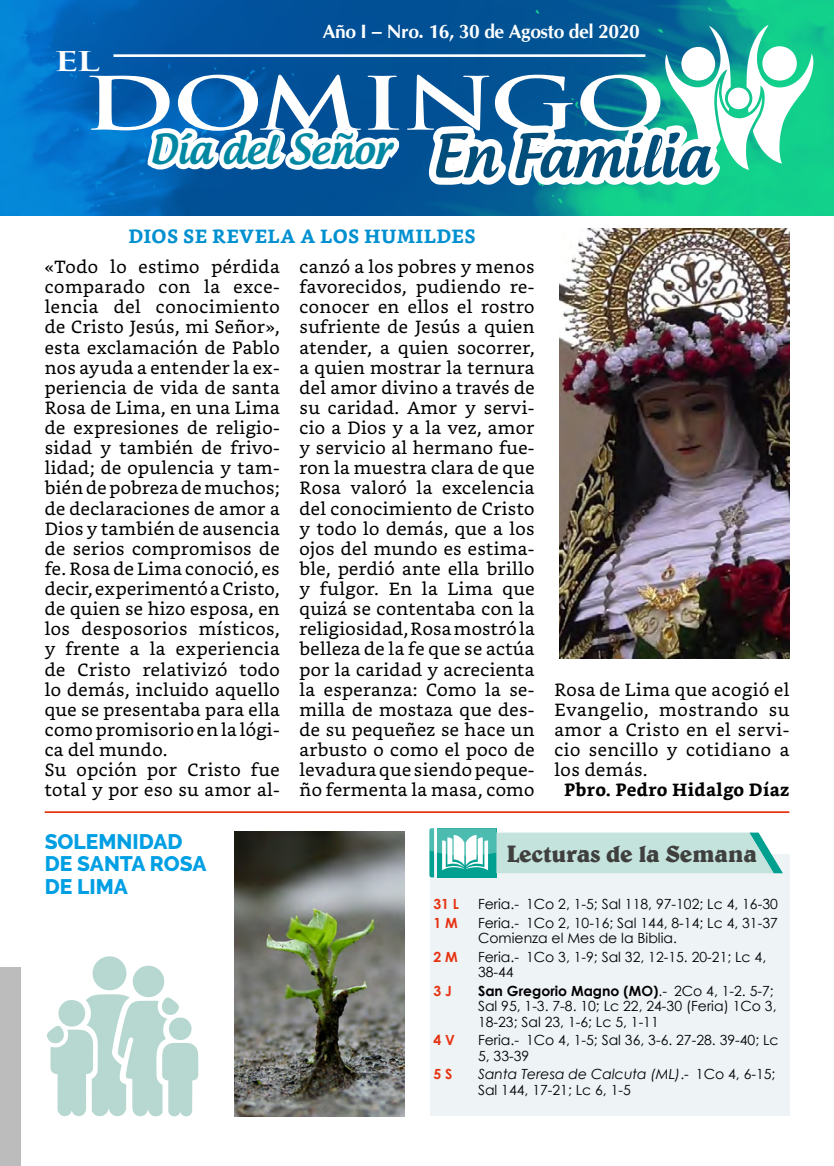
<style>
.page{position:relative;width:834px;height:1166px;background:#fff}
.page>*{position:absolute;margin:0;border:0;box-sizing:border-box;transform-origin:0 0}
.t1{font:700 71.58px "Trajan Pro";letter-spacing:-.025em;color:#fff;scale:1.37 1}
.t2{font:500 39.38px "Androgyne";color:#0088a3}
.t3{font:700 26.6px "Trajan Pro";color:#fff;scale:1.52 1}
.t4{font:700 23.8px "Belwe BT";letter-spacing:-.02em;color:#3f3f3e}
.t5{font:800 21px/22.8px "Raleway";color:#009fe3}
.t6{font:700 19.25px "CG Omega";letter-spacing:-.02em;color:#fff}
.t7{font:700 19.25px "Bookerly";letter-spacing:.02em;color:#0090d0}
.t8{font:17.68px/20.1px "Bookerly";letter-spacing:.02em;color:#000;text-align:justify}
.t9{font:700 17.68px "Bookerly";letter-spacing:.02em;color:#000}
.t10{font:14px/15.8px "Century Gothic";color:#000}
.t11{font:700 14px "Century Gothic";color:#e63312}
.s1{font-size:57.05px;color:#004e79}
.s2{font-weight:700}
.s3{font-style:italic}
</style>
<div class="page">
<img style="left:0;top:0;width:833px;height:216px">
<hr style="left:113px;top:54px;width:532px;height:3px;background:#fff">
<svg style="left:143px;top:0;width:261px;height:216px;background:#286eac"></svg>
<svg style="left:418px;top:25px;width:395px;height:245px"></svg>
<div style="left:430px;top:854px;width:359px;height:262px;background:#eef3f6"></div>
<svg style="left:429px;top:828px;width:353px;height:49px"></svg>
<hr style="left:45px;top:811px;width:744px;height:2px;background:#e63312">
<div style="left:92px;top:956px;width:34px;height:34px;background:#b7d7d1;border-radius:50%"></div>
<div style="left:132px;top:965px;width:32px;height:32px;background:#b7d7d1;border-radius:50%"></div>
<svg style="left:47px;top:994px;width:152px;height:123px"></svg>
<img style="left:235px;top:831px;width:169px;height:285px">
<img style="left:559px;top:228px;width:230px;height:430px">
<div style="left:0;top:967px;width:21px;height:199px;background:#bcbcbc"></div>
<h3 class="t3" style="left:53px;top:44px;width:32px">EL</h3>
<p class="t6" style="left:322px;top:19px;width:318px">Año I – Nro. 16, 30 de Agosto del 2020</p>
<h1 class="t1" style="left:83px;top:59px;width:426px">DOMINGO</h1>
<h2 class="t2" style="left:150px;top:124px;width:561px">Día del Señor <span class="s1">En Familia</span></h2>
<p class="t7" style="left:128px;top:225px;width:349px">DIOS SE REVELA A LOS HUMILDES</p>
<p class="t8" style="left:45px;top:257px;width:236px;text-align:left">«Todo lo estimo pérdida comparado con la exce&shy;lencia del conocimiento de Cristo Jesús, mi Señor», esta exclamación de Pablo nos ayuda a entender la ex&shy;periencia de vida de santa<br>Rosa de Lima, en una Lima de expresiones de religio&shy;sidad y también de frivo&shy;lidad; de opulencia y tam&shy;bién de pobreza de muchos; de declaraciones de amor a<br>Dios y también de ausencia de serios compromisos de fe. Rosa de Lima conoció, es decir, experimentó a Cristo, de quien se hizo esposa, en los desposorios místicos, y frente a la experiencia de Cristo relativizó todo lo demás, incluido aquello que se presentaba para ella como promisorio en la lógi&shy;ca del mundo.<br>Su opción por Cristo fue total y por eso su amor al-</p>
<p class="t8" style="left:299px;top:257px;width:236px">canzó a los pobres y menos favorecidos, pudiendo re&shy;conocer en ellos el rostro sufriente de Jesús a quien atender, a quien socorrer, a quien mostrar la ternura del amor divino a través de su caridad. Amor y servi&shy;cio a Dios y a la vez, amor y servicio al hermano fue&shy;ron la muestra clara de que Rosa valoró la excelencia del conocimiento de Cristo y todo lo demás, que a los ojos del mundo es estima&shy;ble, perdió ante ella brillo y fulgor. En la Lima que quizá se contentaba con la religiosidad, Rosa mostró la belleza de la fe que se actúa por la caridad y acrecienta la esperanza: Como la se&shy;milla de mostaza que des&shy;de su pequeñez se hace un arbusto o como el poco de levadura que siendo peque&shy;ño fermenta la masa, como</p>
<p class="t8" style="left:554px;top:679px;width:236px">Rosa de Lima que acogió el Evangelio, mostrando su amor a Cristo en el servi&shy;cio sencillo y cotidiano a los demás.</p>
<p class="t9" style="left:564px;top:780px;width:227px">Pbro. Pedro Hidalgo Díaz</p>
<p class="t5" style="left:45px;top:830px;width:163px">SOLEMNIDAD<br>DE SANTA ROSA<br>DE LIMA</p>
<h3 class="t4" style="left:506px;top:839px;width:252px">Lecturas de la Semana</h3>
<p class="t11" style="left:433px;top:893px;width:27px">31 L</p>
<p class="t10" style="left:478px;top:896px;width:301px">Feria.- 1Co 2, 1-5; Sal 118, 97-102; Lc 4, 16-30</p>
<p class="t11" style="left:433px;top:912px;width:26px">1 M</p>
<p class="t10" style="left:478px;top:914px;width:301px">Feria.- 1Co 2, 10-16; Sal 144, 8-14; Lc 4, 31-37<br>Comienza el Mes de la Biblia.</p>
<p class="t11" style="left:433px;top:946px;width:26px">2 M</p>
<p class="t10" style="left:478px;top:948px;width:289px">Feria.- 1Co 3, 1-9; Sal 32, 12-15. 20-21; Lc 4,<br>38-44</p>
<p class="t11" style="left:433px;top:980px;width:20px">3 J</p>
<p class="t10" style="left:478px;top:982px;width:300px"><span class="s2">San Gregorio Magno (MO)</span>.- 2Co 4, 1-2. 5-7;<br>Sal 95, 1-3. 7-8. 10; Lc 22, 24-30 (Feria) 1Co 3,<br>18-23; Sal 23, 1-6; Lc 5, 1-11</p>
<p class="t11" style="left:433px;top:1029px;width:23px">4 V</p>
<p class="t10" style="left:478px;top:1032px;width:302px">Feria.- 1Co 4, 1-5; Sal 36, 3-6. 27-28. 39-40; Lc<br>5, 33-39</p>
<p class="t11" style="left:433px;top:1063px;width:21px">5 S</p>
<p class="t10" style="left:478px;top:1066px;width:299px"><span class="s3">Santa Teresa de Calcuta (ML)</span>.- 1Co 4, 6-15;<br>Sal 144, 17-21; Lc 6, 1-5</p>
</div>
